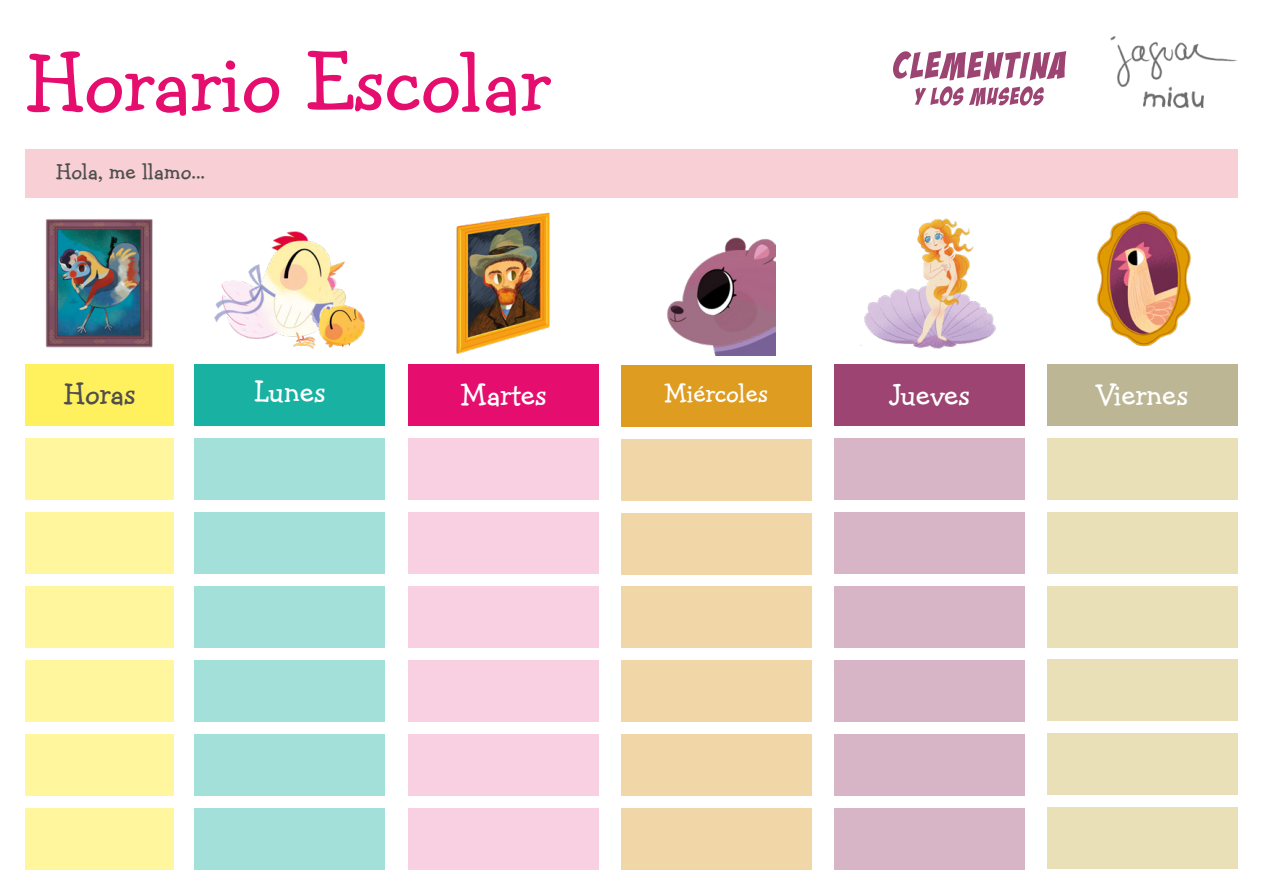
<style>
.page{position:relative;width:1263px;height:893px;background:#fff}
.page>*{position:absolute;margin:0;border:0;box-sizing:border-box;transform-origin:0 0}
.t1{font:90px "Hank BT";color:#e50d6e}
.t2{font:33px "Hank BT";color:#fff}
.t3{font:33px "Hank BT";color:#504e4d}
.t4{font:28.5px "Hank BT";color:#fff}
.t5{font:24px "Hank BT";color:#4e4e4d}
</style>
<div class="page">
<img style="left:1143px;top:90px;width:60px;height:17px">
<img style="left:1111px;top:36px;width:127px;height:54px">
<svg style="left:893px;top:51px;width:173px;height:55px"></svg>
<div style="left:25px;top:364px;width:149px;height:62px;background:#fff15d"></div>
<div style="left:25px;top:438px;width:149px;height:62px;background:#fff69d"></div>
<div style="left:25px;top:512px;width:149px;height:62px;background:#fff69d"></div>
<div style="left:25px;top:586px;width:149px;height:62px;background:#fff69d"></div>
<div style="left:25px;top:660px;width:149px;height:61px;background:#fff69d"></div>
<div style="left:25px;top:734px;width:149px;height:61px;background:#fff69d"></div>
<div style="left:25px;top:808px;width:149px;height:61px;background:#fff69d"></div>
<div style="left:194px;top:365px;width:191px;height:61px;background:#19b1a2"></div>
<div style="left:194px;top:438px;width:191px;height:62px;background:#a3e0da"></div>
<div style="left:194px;top:512px;width:191px;height:62px;background:#a3e0da"></div>
<div style="left:194px;top:586px;width:191px;height:62px;background:#a3e0da"></div>
<div style="left:194px;top:660px;width:191px;height:62px;background:#a3e0da"></div>
<div style="left:194px;top:734px;width:191px;height:61px;background:#a3e0da"></div>
<div style="left:194px;top:808px;width:191px;height:61px;background:#a3e0da"></div>
<div style="left:408px;top:364px;width:191px;height:62px;background:#e50d6e"></div>
<div style="left:408px;top:438px;width:191px;height:62px;background:#f9cfe2"></div>
<div style="left:408px;top:512px;width:191px;height:62px;background:#f9cfe2"></div>
<div style="left:408px;top:586px;width:191px;height:62px;background:#f9cfe2"></div>
<div style="left:408px;top:660px;width:191px;height:61px;background:#f9cfe2"></div>
<div style="left:408px;top:734px;width:191px;height:61px;background:#f9cfe2"></div>
<div style="left:408px;top:808px;width:191px;height:61px;background:#f9cfe2"></div>
<div style="left:621px;top:365px;width:191px;height:61px;background:#de9c21"></div>
<div style="left:621px;top:439px;width:191px;height:61px;background:#f1d7a7"></div>
<div style="left:621px;top:513px;width:191px;height:61px;background:#f1d7a7"></div>
<div style="left:621px;top:587px;width:191px;height:61px;background:#f1d7a7"></div>
<div style="left:621px;top:660px;width:191px;height:62px;background:#f1d7a7"></div>
<div style="left:621px;top:734px;width:191px;height:62px;background:#f1d7a7"></div>
<div style="left:621px;top:808px;width:191px;height:62px;background:#f1d7a7"></div>
<div style="left:834px;top:364px;width:191px;height:62px;background:#9d4472"></div>
<div style="left:834px;top:438px;width:191px;height:62px;background:#d8b4c7"></div>
<div style="left:834px;top:512px;width:191px;height:62px;background:#d8b4c7"></div>
<div style="left:834px;top:586px;width:191px;height:62px;background:#d8b4c7"></div>
<div style="left:834px;top:660px;width:191px;height:61px;background:#d8b4c7"></div>
<div style="left:834px;top:734px;width:191px;height:61px;background:#d8b4c7"></div>
<div style="left:834px;top:808px;width:191px;height:61px;background:#d8b4c7"></div>
<div style="left:1047px;top:364px;width:191px;height:62px;background:#bcb695"></div>
<div style="left:1047px;top:438px;width:191px;height:61px;background:#e9e0b7"></div>
<div style="left:1047px;top:512px;width:191px;height:61px;background:#e9e0b7"></div>
<div style="left:1047px;top:586px;width:191px;height:61px;background:#e9e0b7"></div>
<div style="left:1047px;top:660px;width:191px;height:61px;background:#e9e0b7"></div>
<div style="left:1047px;top:734px;width:191px;height:61px;background:#e9e0b7"></div>
<div style="left:1047px;top:807px;width:191px;height:62px;background:#e9e0b7"></div>
<div style="left:26px;top:150px;width:1212px;height:48px;background:#f7cfd5"></div>
<img style="left:214px;top:231px;width:151px;height:118px">
<img style="left:45px;top:219px;width:108px;height:128px">
<img style="left:456px;top:212px;width:94px;height:142px">
<img style="left:667px;top:237px;width:108px;height:119px">
<img style="left:861px;top:218px;width:135px;height:131px">
<img style="left:1096px;top:211px;width:95px;height:136px">
<h1 class="t1" style="left:25px;top:27px;width:525px">Horario Escolar</h1>
<p class="t5" style="left:56px;top:157px;width:151px">Hola, me llamo...</p>
<p class="t3" style="left:64px;top:373px;width:74px">Horas</p>
<p class="t2" style="left:254px;top:371px;width:73px">Lunes</p>
<p class="t2" style="left:461px;top:374px;width:87px">Martes</p>
<p class="t4" style="left:664px;top:375px;width:105px">Miércoles</p>
<p class="t2" style="left:890px;top:374px;width:82px">Jueves</p>
<p class="t2" style="left:1097px;top:374px;width:93px">Viernes</p>
</div>
